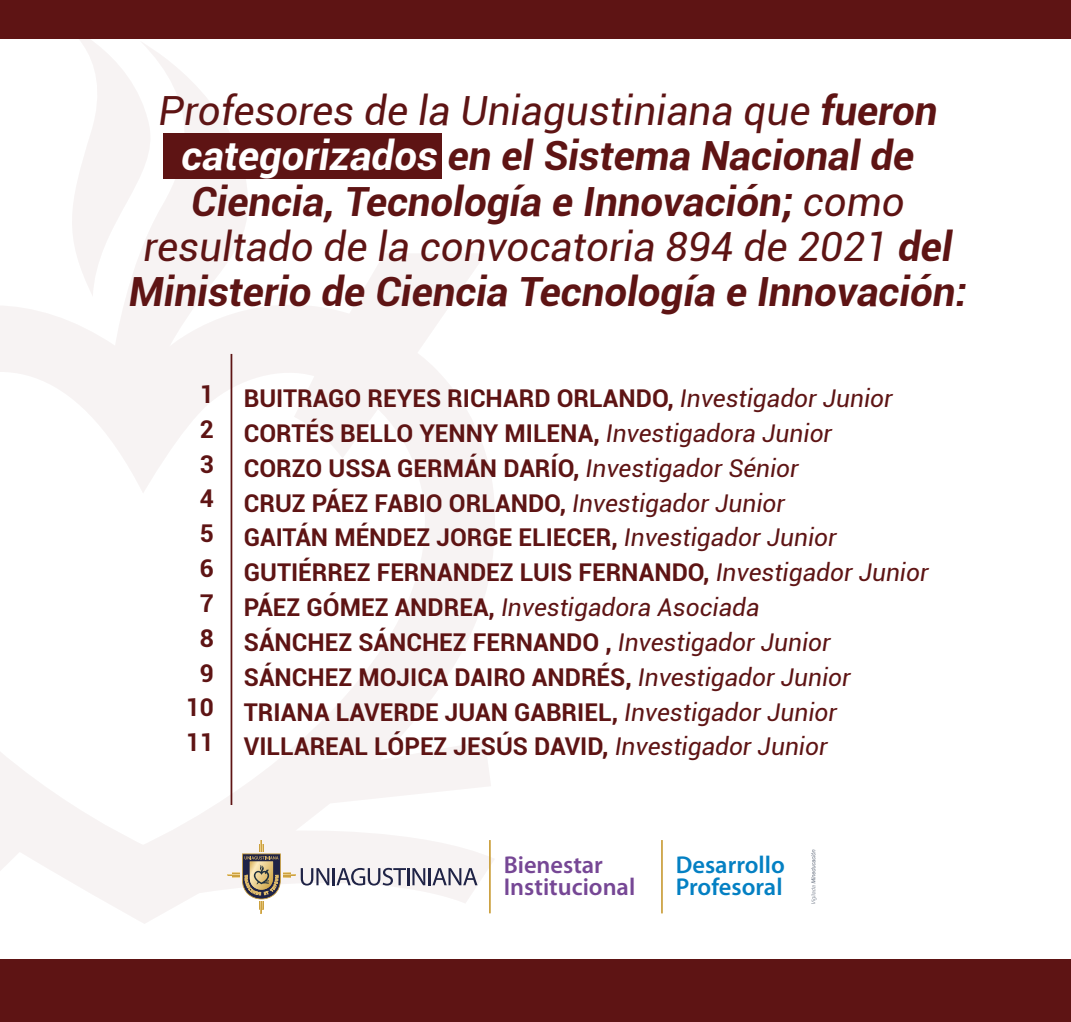
<style>
.page{position:relative;width:1071px;height:1022px;background:#fff}
.page>*{position:absolute;margin:0;border:0;box-sizing:border-box;transform-origin:0 0}
.t1{font:italic 700 40.25px/45.5px "Roboto";color:#5e1414;text-align:center}
.t2{font:700 24.5px/34.8px "Roboto";color:#5e1414}
.t3{font:600 24.5px/21.3px "Myriad Pro";color:#0480c3}
.t4{font:600 24.32px/21.3px "Myriad Pro";color:#764795}
.s1{font-weight:400}
.s2{color:#fff}
.s3{font-weight:400;font-style:italic}
</style>
<div class="page">
<svg style="left:0;top:41px;width:495px;height:882px"></svg>
<div style="left:0;top:0;width:1071px;height:38px;background:#5e1414"></div>
<div style="left:0;top:959px;width:1071px;height:63px;background:#5e1414"></div>
<hr style="left:489px;top:840px;width:2px;height:73px;background:#cca140">
<svg style="left:301px;top:868px;width:28px;height:18px"></svg>
<hr style="left:332px;top:868px;width:3px;height:17px;background:#1f2346">
<svg style="left:336px;top:868px;width:89px;height:18px"></svg>
<hr style="left:428px;top:868px;width:3px;height:17px;background:#1f2346">
<svg style="left:432px;top:868px;width:46px;height:17px"></svg>
<svg style="left:228px;top:840px;width:67px;height:73px"></svg>
<hr style="left:661px;top:840px;width:2px;height:73px;background:#cca140">
<svg style="left:811px;top:850px;width:6px;height:54px"></svg>
<div style="left:164px;top:133px;width:278px;height:45px;background:#5e1414"></div>
<h1 class="t1" style="left:129px;top:86px;width:840px"><span class="s1">Profesores de la Uniagustiniana que</span> fueron <span class="s2">categorizados</span> en el Sistema Nacional de Ciencia, Tecnología e Innovación; <span class="s1">como resultado de la convocatoria 894 de 2021</span> del Ministerio de Ciencia Tecnología e Innovación:</h1>
<p class="t2" style="left:186px;top:376px;width:30px;text-align:center">1<br>2<br>3<br>4<br>5<br>6<br>7<br>8<br>9<br>10<br>11</p>
<p class="t2" style="left:244px;top:380px;width:686px">BUITRAGO REYES RICHARD ORLANDO, <span class="s3">Investigador Junior </span>CORTÉS BELLO YENNY MILENA, <span class="s3">Investigadora Junior<br></span>CORZO USSA GERMÁN DARÍO, <span class="s3">Investigador Sénior<br></span>CRUZ PÁEZ FABIO ORLANDO, <span class="s3">Investigador Junior<br></span>GAITÁN MÉNDEZ JORGE ELIECER, <span class="s3">Investigador Junior </span>GUTIÉRREZ FERNANDEZ LUIS FERNANDO, <span class="s3">Investigador Junior </span>PÁEZ GÓMEZ ANDREA, <span class="s3">Investigadora Asociada<br></span>SÁNCHEZ SÁNCHEZ FERNANDO , <span class="s3">Investigador Junior </span>SÁNCHEZ MOJICA DAIRO ANDRÉS, <span class="s3">Investigador Junior </span>TRIANA LAVERDE JUAN GABRIEL, <span class="s3">Investigador Junior </span>VILLAREAL LÓPEZ JESÚS DAVID, <span class="s3">Investigador Junior</span></p>
<p class="t4" style="left:504px;top:854px;width:133px">Bienestar<br>Institucional</p>
<p class="t3" style="left:676px;top:854px;width:111px">Desarrollo<br>Profesoral</p>
</div>
